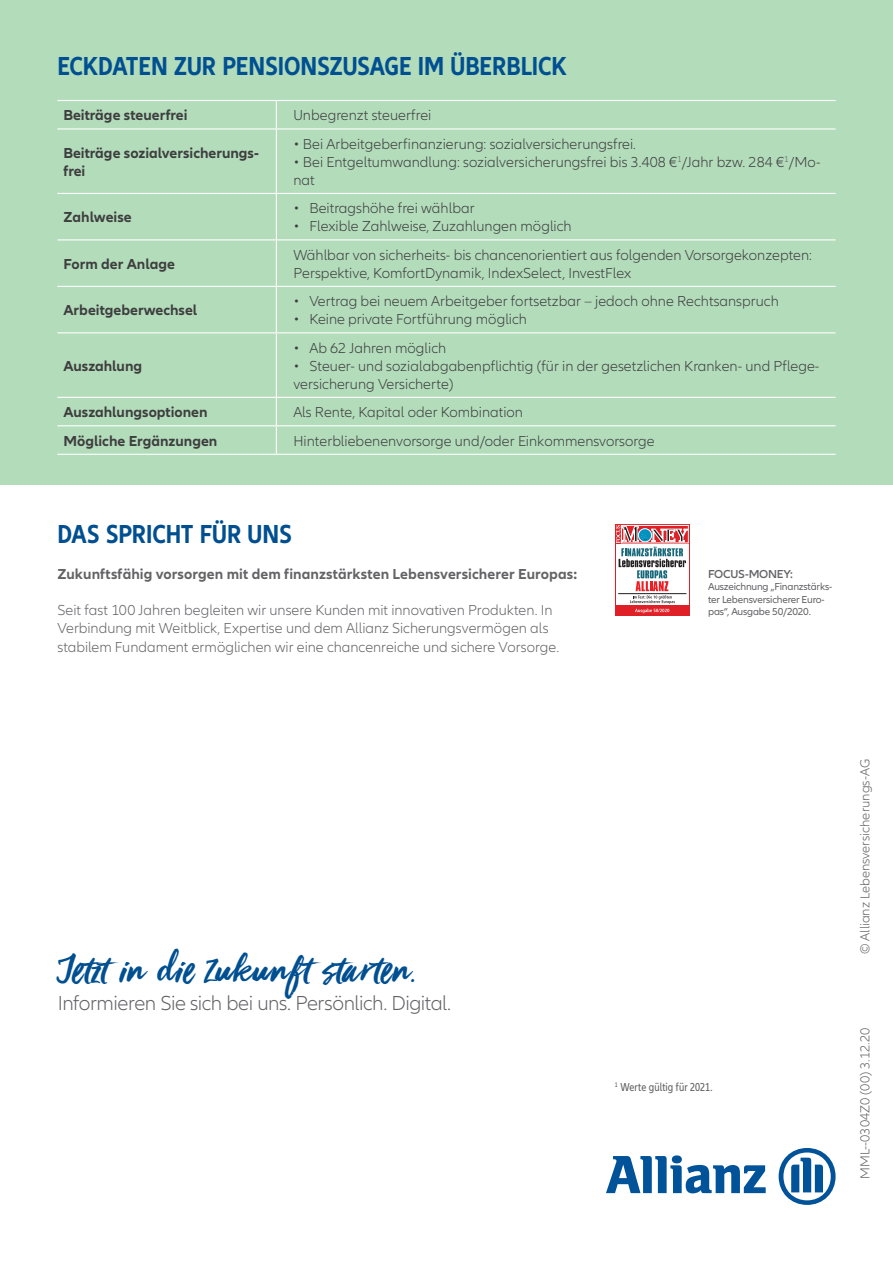
<style>
.page{position:relative;width:893px;height:1263px;background:#fff}
.page>*{position:absolute;margin:0;border:0;box-sizing:border-box;transform-origin:0 0}
.t1{font:42px "Viva Beautiful";letter-spacing:.025em;color:#004f91}
.t2{font:700 condensed 27px "Allianz Neo";letter-spacing:-.005em;color:#004f91}
.t3{font:300 21px "Allianz Neo";letter-spacing:-.02em;color:#636366}
.t4{font:300 15px/18px "Allianz Neo";color:#3e3e3f}
.t5{font:300 15px/18px "Allianz Neo";color:#636366}
.t6{font:700 15px/18px "Allianz Neo";color:#3e3e3f}
.t7{font:700 15px "Allianz Neo";letter-spacing:.005em;color:#636366}
.t8{font:300 13.5px "Allianz Neo";color:#636366}
.t9{font:condensed 12px "Allianz Neo";letter-spacing:.005em;color:#636366}
.t10{font:600 12px "Allianz Neo";letter-spacing:-.02em;color:#636366}
.t11{font:10.5px/12.6px "Allianz Neo";letter-spacing:-.02em;color:#636366}
</style>
<div class="page">
<div style="left:0;top:0;width:893px;height:485px;background:#b3dcbb"></div>
<hr style="left:57px;top:100px;width:219px;height:1px;background:#fff">
<hr style="left:276px;top:100px;width:560px;height:1px;background:#fff">
<svg style="left:276px;top:101px;width:1px;height:27px"></svg>
<hr style="left:57px;top:128px;width:219px;height:2px;background:#fff">
<hr style="left:276px;top:128px;width:560px;height:2px;background:#fff">
<hr style="left:276px;top:130px;width:1px;height:63px;background:#fff">
<hr style="left:57px;top:193px;width:219px;height:1px;background:#fff">
<hr style="left:276px;top:193px;width:560px;height:1px;background:#fff">
<hr style="left:276px;top:194px;width:1px;height:45px;background:#fff">
<hr style="left:57px;top:239px;width:219px;height:1px;background:#fff">
<hr style="left:276px;top:239px;width:560px;height:1px;background:#fff">
<hr style="left:276px;top:240px;width:1px;height:46px;background:#fff">
<hr style="left:57px;top:286px;width:219px;height:1px;background:#fff">
<hr style="left:276px;top:286px;width:560px;height:1px;background:#fff">
<hr style="left:276px;top:287px;width:1px;height:45px;background:#fff">
<hr style="left:57px;top:332px;width:219px;height:1px;background:#fff">
<hr style="left:276px;top:332px;width:560px;height:1px;background:#fff">
<hr style="left:276px;top:333px;width:1px;height:64px;background:#fff">
<hr style="left:57px;top:397px;width:219px;height:1px;background:#fff">
<hr style="left:276px;top:397px;width:560px;height:1px;background:#fff">
<hr style="left:57px;top:425px;width:219px;height:1px;background:#fff">
<hr style="left:276px;top:425px;width:560px;height:1px;background:#fff">
<svg style="left:276px;top:398px;width:1px;height:56px"></svg>
<hr style="left:57px;top:454px;width:219px;height:1px;background:#fff">
<hr style="left:276px;top:454px;width:560px;height:1px;background:#fff">
<svg style="left:606px;top:1155px;width:160px;height:38px"></svg>
<svg style="left:779px;top:1148px;width:57px;height:57px"></svg>
<div style="left:615px;top:524px;width:75px;height:91px;background:#df2027"></div>
<svg style="left:616px;top:525px;width:73px;height:88px;background:#cdaeb2"></svg>
<h2 class="t2" style="left:57px;top:51px;width:511px">ECKDATEN ZUR PENSIONSZUSAGE IM ÜBERBLICK</h2>
<p class="t6" style="left:63px;top:107px;width:126px">Beiträge steuerfrei</p>
<p class="t4" style="left:293px;top:107px;width:140px">Unbegrenzt steuerfrei</p>
<p class="t6" style="left:63px;top:144px;width:197px">Beiträge sozialversicherungs&shy;frei</p>
<p class="t4" style="left:293px;top:135px;width:344px">• Bei Arbeitgeberfinanzierung: sozialversicherungsfrei.</p>
<p class="t4" style="left:293px;top:153px;width:529px">• Bei Entgeltumwandlung: sozialversicherungsfrei bis 3.408 €<sup>1</sup>/Jahr bzw. 284 €<sup>1</sup>/Mo&shy;nat</p>
<p class="t6" style="left:63px;top:209px;width:70px">Zahlweise</p>
<p class="t4" style="left:293px;top:200px;width:183px">• Beitragshöhe frei wählbar</p>
<p class="t4" style="left:293px;top:218px;width:280px">• Flexible Zahlweise, Zuzahlungen möglich</p>
<p class="t6" style="left:63px;top:255px;width:113px">Form der Anlage</p>
<p class="t4" style="left:293px;top:246px;width:520px">Wählbar von sicherheits- bis chancenorientiert aus folgenden Vorsorgekonzepten:<br>Perspektive, KomfortDynamik, IndexSelect, InvestFlex</p>
<p class="t6" style="left:63px;top:302px;width:135px">Arbeitgeberwechsel</p>
<p class="t4" style="left:293px;top:293px;width:487px">• Vertrag bei neuem Arbeitgeber fortsetzbar – jedoch ohne Rechtsanspruch</p>
<p class="t4" style="left:293px;top:311px;width:235px">• Keine private Fortführung möglich</p>
<p class="t6" style="left:63px;top:357px;width:80px">Auszahlung</p>
<p class="t4" style="left:293px;top:339px;width:154px">• Ab 62 Jahren möglich</p>
<p class="t4" style="left:293px;top:357px;width:527px">• Steuer- und sozialabgabenpflichtig (für in der gesetzlichen Kranken- und Pflege&shy;versicherung Versicherte)</p>
<p class="t6" style="left:63px;top:404px;width:146px">Auszahlungsoptionen</p>
<p class="t4" style="left:293px;top:404px;width:231px">Als Rente, Kapital oder Kombination</p>
<p class="t6" style="left:63px;top:432px;width:155px">Mögliche Ergänzungen</p>
<p class="t4" style="left:293px;top:432px;width:363px">Hinterbliebenenvorsorge und/oder Einkommensvorsorge</p>
<h2 class="t2" style="left:57px;top:519px;width:236px">DAS SPRICHT FÜR UNS</h2>
<p class="t7" style="left:57px;top:566px;width:521px">Zukunftsfähig vorsorgen mit dem finanzstärksten Lebensversicherer Europas:</p>
<p class="t5" style="left:57px;top:602px;width:503px">Seit fast 100 Jahren begleiten wir unsere Kunden mit innovativen Produkten. In<br>Verbindung mit Weitblick, Expertise und dem Allianz Sicherungsvermögen als stabilem Fundament ermöglichen wir eine chancenreiche und sichere Vorsorge.</p>
<p class="t10" style="left:708px;top:567px;width:86px">FOCUS-MONEY:</p>
<p class="t11" style="left:708px;top:581px;width:126px">Auszeichnung „Finanzstärks&shy;ter Lebensversicherer Euro&shy;pas“, Ausgabe 50/2020.</p>
<h1 class="t1" style="left:58px;top:942px;width:359px">Jetzt in die Zukunft starten.</h1>
<h3 class="t3" style="left:58px;top:991px;width:395px">Informieren Sie sich bei uns. Persönlich. Digital.</h3>
<p class="t9" style="left:615px;top:1080px;width:99px"><sup>1</sup> Werte gültig für 2021.</p>
<p class="t8" style="left:857px;top:954px;width:196px;rotate:-90deg">© Allianz Lebensversicherungs-AG</p>
<p class="t8" style="left:857px;top:1179px;width:153px;rotate:-90deg">MML--0304Z0 (00) 3.12.20</p>
</div>
